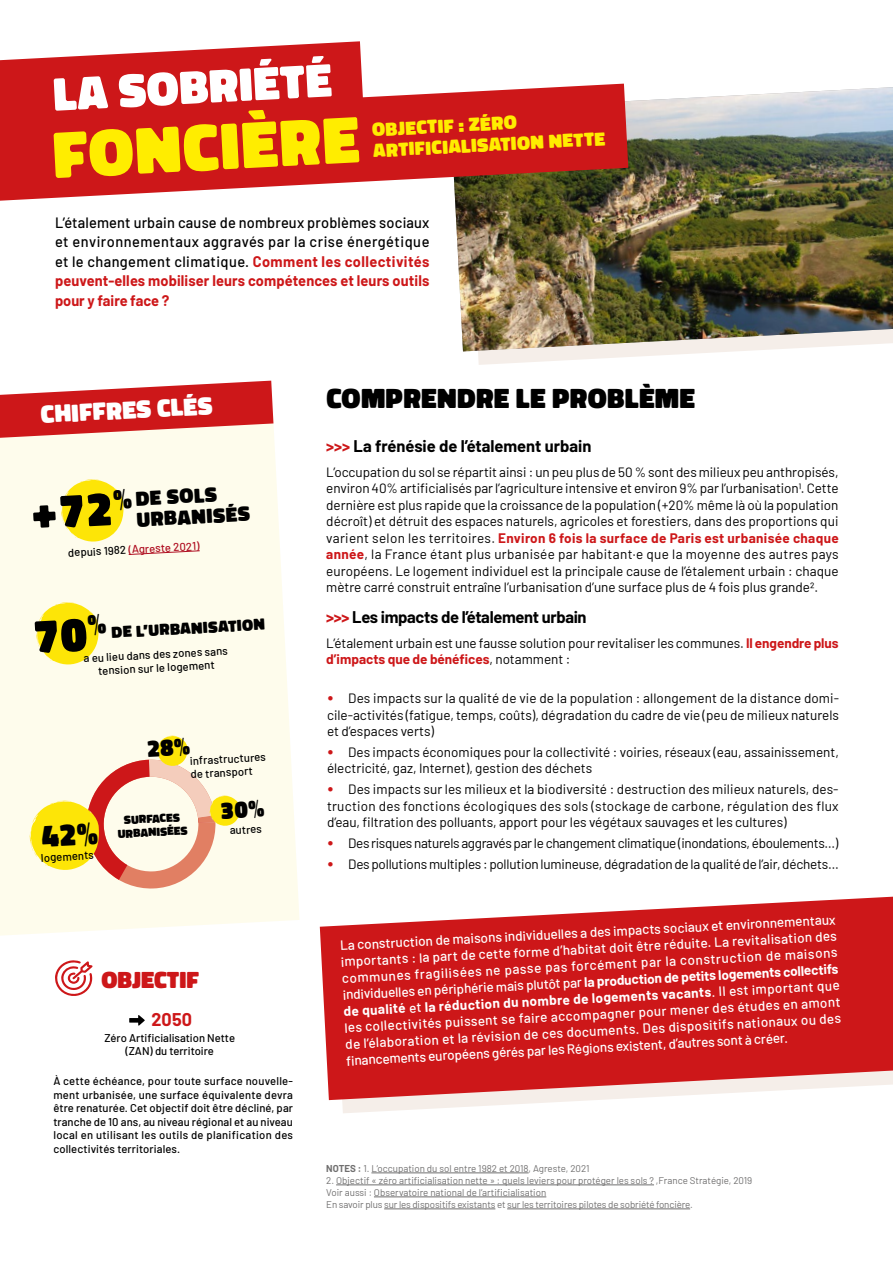
<style>
.page{position:relative;width:893px;height:1263px;background:#fff}
.page>*{position:absolute;margin:0;border:0;box-sizing:border-box;transform-origin:0 0}
.t1{font:900 67.5px "Don Jose";color:#ffed00}
.t2{font:900 48px "Don Jose";color:#fff}
.t3{font:900 48px "Don Jose";color:#000}
.t4{font:900 28.5px "Don Jose";letter-spacing:.01em;color:#000}
.t5{font:900 25.5px "Don Jose";color:#fff}
.t6{font:900 24px "Don Jose";color:#cd1719}
.t7{font:900 21px/21px "Don Jose";color:#000}
.t8{font:900 19.5px/21px "Don Jose";color:#ffed00}
.t9{font:700 18px "Barlow";color:#cd1719}
.t10{font:700 16.5px "Barlow";letter-spacing:-.015em;color:#000}
.t11{font:900 16.5px "Don Jose";color:#000}
.t12{font:500 15px/19.5px "Barlow";letter-spacing:.03em;color:#000;text-align:justify}
.t13{font:13.5px/16.5px "Barlow";letter-spacing:-.005em;color:#000;text-align:justify}
.t14{font:500 13.5px/16.5px "Barlow";color:#fff;text-align:justify}
.t15{font:13.5px "Barlow";letter-spacing:-.025em;color:#000}
.t16{font:900 12px/13.5px "Don Jose";color:#000;text-align:center}
.t17{font:500 11.25px/13.5px "Barlow";color:#000;text-align:center}
.t18{font:500 11.25px "Barlow";color:#af0d20}
.t19{font:9.75px/12px "Barlow";color:#706f6f}
.s1{font-weight:700;color:#cd1719}
.s2{color:#000}
.s3{color:#cd1719}
.s4{font-family:"Arial";font-weight:900;color:#cd1719}
.s5{font-weight:700}
</style>
<div class="page">
<svg style="left:466px;top:351px;width:269px;height:14px"></svg>
<svg style="left:0;top:415px;width:299px;height:521px;background:#fefced"></svg>
<svg style="left:0;top:381px;width:273px;height:57px;background:#d94f4f"></svg>
<svg style="left:342px;top:1100px;width:247px;height:13px;fill:#f6efeb"></svg>
<img style="left:455px;top:87px;width:438px;height:264px">
<svg style="left:320px;top:897px;width:573px;height:203px;background:#d3383a"></svg>
<hr style="left:371px;top:1172px;width:158px;height:1px;background:#706f6f">
<hr style="left:336px;top:1184px;width:318px;height:1px;background:#706f6f">
<hr style="left:374px;top:1196px;width:172px;height:1px;background:#706f6f">
<hr style="left:384px;top:1208px;width:111px;height:1px;background:#706f6f">
<hr style="left:507px;top:1208px;width:183px;height:1px;background:#706f6f">
<svg style="left:128px;top:550px;width:72px;height:5px"></svg>
<svg style="left:61px;top:479px;width:63px;height:64px;background:#fdea41"></svg>
<svg style="left:0;top:41px;width:363px;height:43px"></svg>
<svg style="left:0;top:84px;width:628px;height:117px;background:#c83130"></svg>
<svg style="left:55px;top:960px;width:38px;height:36px"></svg>
<svg style="left:129px;top:1015px;width:16px;height:11px"></svg>
<svg style="left:29px;top:736px;width:235px;height:154px;background:#f8e2b5"></svg>
<svg style="left:35px;top:602px;width:71px;height:64px;background:#fdec54"></svg>
<h2 class="t2" style="left:52px;top:68px;width:281px;rotate:-3deg">LA SOBRIÉTÉ</h2>
<h1 class="t1" style="left:51px;top:118px;width:309px;rotate:-3deg">FONCIÈRE</h1>
<h3 class="t8" style="left:372px;top:121px;width:234px;rotate:-3deg">OBJECTIF : ZÉRO<br>ARTIFICIALISATION NETTE</h3>
<p class="t12" style="left:55px;top:211px;width:376px">L’étalement urbain cause de nombreux problèmes sociaux et environnementaux aggravés par la crise énergétique et le changement climatique. <span class="s1">Comment les collectivités peuvent-elles mobiliser leurs compétences et leurs outils pour y faire face ?</span></p>
<h3 class="t5" style="left:40px;top:401px;width:173px;rotate:-3deg">CHIFFRES CLÉS</h3>
<h3 class="t7" style="left:135px;top:490px;width:115px;rotate:-3deg">de sols urbanisés</h3>
<h2 class="t3" style="left:30px;top:487px;width:103px;rotate:-3deg">+72<sup>%</sup></h2>
<p class="t18" style="left:68px;top:545px;width:133px;rotate:-3deg"><span class="s2">depuis 1982</span> (Agreste 2021)</p>
<p class="t11" style="left:111px;top:623px;width:155px;rotate:-3deg">de L’URBANISATION</p>
<p class="t17" style="left:83px;top:650px;width:146px;rotate:-3deg">a eu lieu dans des zones sans tension sur le logement</p>
<p class="t17" style="left:189px;top:753px;width:78px;text-align:left;rotate:-3deg">infrastructures de transport</p>
<p class="t17" style="left:41px;top:850px;width:54px;rotate:-3deg">logements</p>
<p class="t16" style="left:117px;top:815px;width:71px;rotate:-3deg">SURFACES<br>URBANISÉES</p>
<p class="t17" style="left:229px;top:823px;width:34px;rotate:-3deg">autres</p>
<h3 class="t6" style="left:102px;top:966px;width:99px">OBJECTIF</h3>
<h3 class="t9" style="left:151px;top:1006px;width:42px">2050</h3>
<p class="t17" style="left:104px;top:1030px;width:132px">Zéro Artificialisation Nette (ZAN) du territoire</p>
<p class="t17" style="left:53px;top:1073px;width:241px;text-align:justify">À cette échéance, pour toute surface nouvelle&shy;ment urbanisée, une surface équivalente devra être renaturée. Cet objectif doit être décliné, par tranche de 10 ans, au niveau régional et au niveau local en utilisant les outils de planification des collectivités territoriales.</p>
<h3 class="t4" style="left:326px;top:383px;width:370px">COMPRENDRE LE PROBLÈME</h3>
<p class="t10" style="left:326px;top:433px;width:267px"><span class="s3">&gt;&gt;&gt;</span> La frénésie de l’étalement urbain</p>
<p class="t13" style="left:326px;top:462px;width:514px">L’occupation du sol se répartit ainsi : un peu plus de 50 % sont des milieux peu anthropisés, environ 40% artificialisés par l’agriculture intensive et environ 9% par l’urbanisation1. Cette dernière est plus rapide que la croissance de la population (+20% même là où la population décroît) et détruit des espaces naturels, agricoles et forestiers, dans des proportions qui varient selon les territoires. <span class="s1">Environ 6 fois la surface de Paris est urbanisée chaque année</span>, la France étant plus urbanisée par habitant·e que la moyenne des autres pays européens. Le logement individuel est la principale cause de l’étalement urbain : chaque mètre carré construit entraîne l’urbanisation d’une surface plus de 4 fois plus grande2.</p>
<p class="t10" style="left:326px;top:605px;width:262px"><span class="s3">&gt;&gt;&gt;</span> Les impacts de l’étalement urbain</p>
<p class="t13" style="left:326px;top:634px;width:514px">L’étalement urbain est une fausse solution pour revitaliser les communes. <span class="s1">Il engendre plus d’impacts que de bénéfices</span>, notamment :</p>
<p class="t13" style="left:327px;top:689px;width:514px"><span class="s4">•</span> Des impacts sur la qualité de vie de la population : allongement de la distance domi&shy;cile-activités (fatigue, temps, coûts), dégradation du cadre de vie (peu de milieux naturels et d’espaces verts)</p>
<p class="t13" style="left:327px;top:743px;width:513px"><span class="s4">•</span> Des impacts économiques pour la collectivité : voiries, réseaux (eau, assainissement, électricité, gaz, Internet), gestion des déchets</p>
<p class="t13" style="left:327px;top:780px;width:513px"><span class="s4">•</span> Des impacts sur les milieux et la biodiversité : destruction des milieux naturels, des&shy;truction des fonctions écologiques des sols (stockage de carbone, régulation des flux d’eau, filtration des polluants, apport pour les végétaux sauvages et les cultures)</p>
<p class="t15" style="left:327px;top:833px;width:513px"><span class="s4">•</span> Des risques naturels aggravés par le changement climatique (inondations, éboulements…)</p>
<p class="t13" style="left:327px;top:854px;width:513px"><span class="s4">•</span> Des pollutions multiples : pollution lumineuse, dégradation de la qualité de l’air, déchets…</p>
<p class="t14" style="left:340px;top:936px;width:498px;rotate:-3deg">La construction de maisons individuelles a des impacts sociaux et environnementaux importants : la part de cette forme d’habitat doit être réduite. La revitalisation des communes fragilisées ne passe pas forcément par la construction de maisons individuelles en périphérie mais plutôt par <span class="s5">la production de petits logements collectifs de qualité</span> et <span class="s5">la réduction du nombre de logements vacants</span>. Il est important que les collectivités puissent se faire accompagner pour mener des études en amont de l’élaboration et la révision de ces documents. Des dispositifs nationaux ou des fi nancements européens gérés par les Régions existent, d’autres sont à créer.</p>
<p class="t19" style="left:326px;top:1162px;width:265px"><span class="s5">NOTES :</span> 1. L’occupation du sol entre 1982 et 2018, Agreste, 2021</p>
<p class="t19" style="left:326px;top:1174px;width:428px">2. Objectif « zéro artificialisation nette » : quels leviers pour protéger les sols ? ,France Stratégie, 2019<br>Voir aussi : Observatoire national de l’artificialisation<br>En savoir plus sur les dispositifs existants et sur les territoires pilotes de sobriété foncière.</p>
</div>
